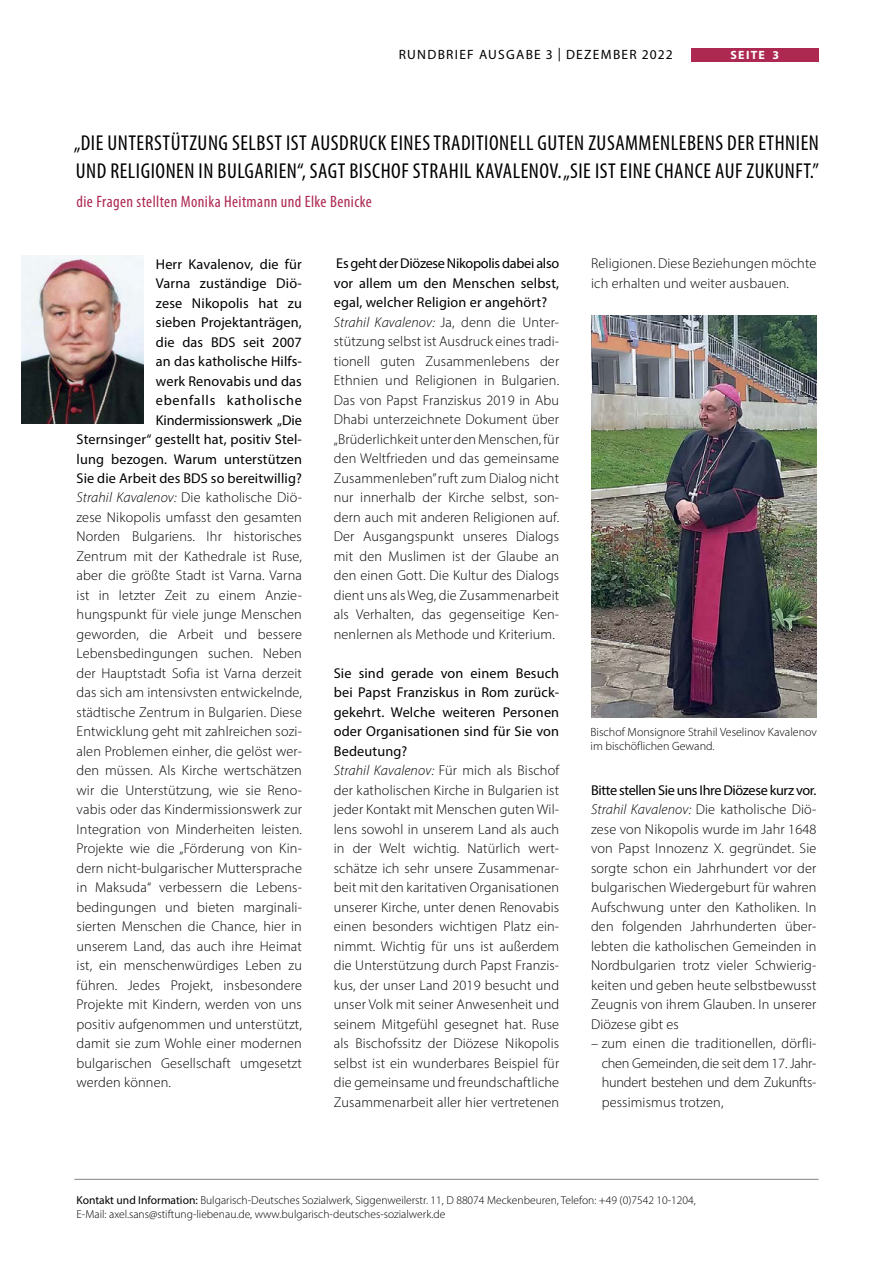
<style>
.page{position:relative;width:893px;height:1263px;background:#fff}
.page>*{position:absolute;margin:0;border:0;box-sizing:border-box;transform-origin:0 0}
.t1{font:condensed 21.6px/28.5px "Myriad Pro";letter-spacing:.025em;color:#000}
.t2{font:condensed 16.5px "Myriad Pro";letter-spacing:.025em;color:#ae2952}
.t3{font:300 14.25px/19.5px "Myriad Pro";letter-spacing:.01em;color:#000}
.t4{font:14.25px "Myriad Pro";letter-spacing:.01em;color:#000}
.t5{font:14.25px "Myriad Pro";letter-spacing:-.01em;color:#000}
.t6{font:14.25px "Myriad Pro";letter-spacing:.05em;color:#000}
.t7{font:13.5px "Myriad Pro";letter-spacing:.095em;color:#000}
.t8{font:300 12px/13.5px "Myriad Pro";color:#000}
.t9{font:700 12px "Myriad Pro";letter-spacing:.105em;color:#fff}
.t10{font:300 11.55px/13.5px "Myriad Pro";color:#000}
.s1{font-style:italic}
.s2{font-weight:400}
</style>
<div class="page">
<img style="left:592px;top:315px;width:225px;height:402px">
<img style="left:21px;top:255px;width:122px;height:168px">
<hr style="left:74px;top:1179px;width:745px;height:1px;background:#808285">
<div style="left:691px;top:48px;width:128px;height:13px;background:#ae2952"></div>
<p class="t7" style="left:399px;top:46px;width:275px">RUNDBRIEF AUSGABE 3 | DEZEMBER 2022</p>
<p class="t9" style="left:730px;top:47px;width:50px">SEITE 3</p>
<h1 class="t1" style="left:74px;top:128px;width:747px">„DIE UNTERSTÜTZUNG SELBST IST AUSDRUCK EINES TRADITIONELL GUTEN ZUSAMMENLEBENS DER ETHNIEN<br>UND RELIGIONEN IN BULGARIEN“, SAGT BISCHOF STRAHIL KAVALENOV. „SIE IST EINE CHANCE AUF ZUKUNFT.”</h1>
<p class="t2" style="left:77px;top:192px;width:297px">die Fragen stellten Monika Heitmann und Elke Benicke</p>
<p class="t4" style="left:156px;top:255px;width:147px">Herr Kavalenov, die für</p>
<p class="t4" style="left:156px;top:274px;width:147px">Varna zuständige Diö-</p>
<p class="t4" style="left:156px;top:294px;width:147px">zese Nikopolis hat zu</p>
<p class="t4" style="left:156px;top:313px;width:147px">sieben Projektanträgen,</p>
<p class="t4" style="left:156px;top:333px;width:147px">die das BDS seit 2007</p>
<p class="t4" style="left:156px;top:352px;width:147px">an das katholische Hilfs-</p>
<p class="t4" style="left:156px;top:372px;width:147px">werk Renovabis und das</p>
<p class="t6" style="left:156px;top:391px;width:147px">ebenfalls katholische</p>
<p class="t5" style="left:156px;top:411px;width:147px">Kindermissionswerk „Die</p>
<p class="t4" style="left:77px;top:430px;width:227px">Sternsinger“ gestellt hat, positiv Stel-</p>
<p class="t4" style="left:77px;top:450px;width:227px">lung bezogen. Warum unterstützen</p>
<p class="t4" style="left:77px;top:469px;width:227px">Sie die Arbeit des BDS so bereitwillig?</p>
<p class="t3" style="left:77px;top:488px;width:227px"><span class="s1">Strahil Kavalenov:</span> Die katholische Diö-</p>
<p class="t3" style="left:77px;top:507px;width:227px">zese Nikopolis umfasst den gesamten</p>
<p class="t3" style="left:77px;top:527px;width:227px">Norden Bulgariens. Ihr historisches</p>
<p class="t3" style="left:77px;top:546px;width:227px">Zentrum mit der Kathedrale ist Ruse,</p>
<p class="t3" style="left:77px;top:566px;width:227px">aber die größte Stadt ist Varna. Varna</p>
<p class="t3" style="left:77px;top:585px;width:227px">ist in letzter Zeit zu einem Anzie-</p>
<p class="t3" style="left:77px;top:605px;width:227px">hungspunkt für viele junge Menschen</p>
<p class="t3" style="left:77px;top:624px;width:227px">geworden, die Arbeit und bessere</p>
<p class="t3" style="left:77px;top:644px;width:227px">Lebensbedingungen suchen. Neben</p>
<p class="t3" style="left:77px;top:663px;width:227px">der Hauptstadt Sofia ist Varna derzeit</p>
<p class="t3" style="left:77px;top:683px;width:227px">das sich am intensivsten entwickelnde,</p>
<p class="t3" style="left:77px;top:702px;width:227px">städtische Zentrum in Bulgarien. Diese</p>
<p class="t3" style="left:77px;top:722px;width:227px">Entwicklung geht mit zahlreichen sozi-</p>
<p class="t3" style="left:77px;top:741px;width:227px">alen Problemen einher, die gelöst wer-</p>
<p class="t3" style="left:77px;top:761px;width:227px">den müssen. Als Kirche wertschätzen</p>
<p class="t3" style="left:77px;top:780px;width:227px">wir die Unterstützung, wie sie Reno-</p>
<p class="t3" style="left:77px;top:800px;width:227px">vabis oder das Kindermissionswerk zur</p>
<p class="t3" style="left:77px;top:819px;width:226px">Integration von Minderheiten leisten.</p>
<p class="t3" style="left:77px;top:839px;width:227px">Projekte wie die „Förderung von Kin-</p>
<p class="t3" style="left:77px;top:858px;width:227px">dern nicht-bulgarischer Muttersprache</p>
<p class="t3" style="left:77px;top:878px;width:227px">in Maksuda“ verbessern die Lebens-</p>
<p class="t3" style="left:77px;top:897px;width:227px">bedingungen und bieten marginali-</p>
<p class="t3" style="left:77px;top:917px;width:227px">sierten Menschen die Chance, hier in</p>
<p class="t3" style="left:77px;top:936px;width:227px">unserem Land, das auch ihre Heimat</p>
<p class="t3" style="left:77px;top:956px;width:227px">ist, ein menschenwürdiges Leben zu</p>
<p class="t3" style="left:77px;top:975px;width:227px">führen. Jedes Projekt, insbesondere</p>
<p class="t3" style="left:77px;top:995px;width:227px">Projekte mit Kindern, werden von uns</p>
<p class="t3" style="left:77px;top:1014px;width:227px">positiv aufgenommen und unterstützt,</p>
<p class="t3" style="left:77px;top:1034px;width:227px">damit sie zum Wohle einer modernen</p>
<p class="t3" style="left:77px;top:1053px;width:227px">bulgarischen Gesellschaft umgesetzt</p>
<p class="t3" style="left:77px;top:1073px;width:95px">werden können.</p>
<p class="t3" style="left:334px;top:254px;width:227px"><span class="s2">Es geht der Diözese Nikopolis dabei also vor allem um den Menschen selbst, egal, welcher Religion er angehört?<br></span><span class="s1">Strahil Kavalenov:</span> Ja, denn die Unter&shy;stützung selbst ist Ausdruck eines tradi&shy;tionell guten Zusammenlebens der Ethnien und Religionen in Bulgarien.<br>Das von Papst Franziskus 2019 in Abu Dhabi unterzeichnete Dokument über „Brüderlichkeit unter den Menschen, für den Weltfrieden und das gemeinsame Zusammenleben” ruft zum Dialog nicht nur innerhalb der Kirche selbst, son&shy;dern auch mit anderen Religionen auf.<br>Der Ausgangspunkt unseres Dialogs mit den Muslimen ist der Glaube an den einen Gott. Die Kultur des Dialogs dient uns als Weg, die Zusammenarbeit als Verhalten, das gegenseitige Ken&shy;nenlernen als Methode und Kriterium.</p>
<p class="t3" style="left:334px;top:663px;width:227px"><span class="s2">Sie sind gerade von einem Besuch bei Papst Franziskus in Rom zurück&shy;gekehrt. Welche weiteren Personen oder Organisationen sind für Sie von Bedeutung?<br></span><span class="s1">Strahil Kavalenov:</span> Für mich als Bischof der katholischen Kirche in Bulgarien ist jeder Kontakt mit Menschen guten Wil&shy;lens sowohl in unserem Land als auch in der Welt wichtig. Natürlich wert&shy;schätze ich sehr unsere Zusammenar&shy;beit mit den karitativen Organisationen unserer Kirche, unter denen Renovabis einen besonders wichtigen Platz ein&shy;nimmt. Wichtig für uns ist außerdem die Unterstützung durch Papst Franzis&shy;kus, der unser Land 2019 besucht und unser Volk mit seiner Anwesenheit und seinem Mitgefühl gesegnet hat. Ruse als Bischofssitz der Diözese Nikopolis selbst ist ein wunderbares Beispiel für die gemeinsame und freundschaftliche Zusammenarbeit aller hier vertretenen</p>
<p class="t3" style="left:591px;top:253px;width:227px">Religionen. Diese Beziehungen möchte ich erhalten und weiter ausbauen.</p>
<p class="t8" style="left:590px;top:725px;width:228px">Bischof Monsignore Strahil Veselinov Kavalenov im bischöflichen Gewand.</p>
<p class="t3" style="left:591px;top:780px;width:227px;text-align:justify"><span class="s2">Bitte stellen Sie uns Ihre Diözese kurz vor.<br></span><span class="s1">Strahil Kavalenov:</span> Die katholische Diö&shy;zese von Nikopolis wurde im Jahr 1648 von Papst Innozenz X. gegründet. Sie sorgte schon ein Jahrhundert vor der bulgarischen Wiedergeburt für wahren Aufschwung unter den Katholiken. In den folgenden Jahrhunderten über&shy;lebten die katholischen Gemeinden in Nordbulgarien trotz vieler Schwierig&shy;keiten und geben heute selbstbewusst Zeugnis von ihrem Glauben. In unserer Diözese gibt es</p>
<p class="t3" style="left:602px;top:1033px;width:216px;text-align:justify;text-indent:-11px">– zum einen die traditionellen, dörfli&shy;chen Gemeinden, die seit dem 17. Jahr&shy;hundert bestehen und dem Zukunfts&shy;pessimismus trotzen,</p>
<p class="t10" style="left:77px;top:1193px;width:621px"><span class="s2">Kontakt und Information:</span> Bulgarisch-Deutsches Sozialwerk, Siggenweilerstr. 11, D 88074 Meckenbeuren, Telefon: +49 (0)7542 10-1204,<br>E-Mail: axel.sans@stiftung-liebenau.de, www.bulgarisch-deutsches-sozialwerk.de</p>
</div>
